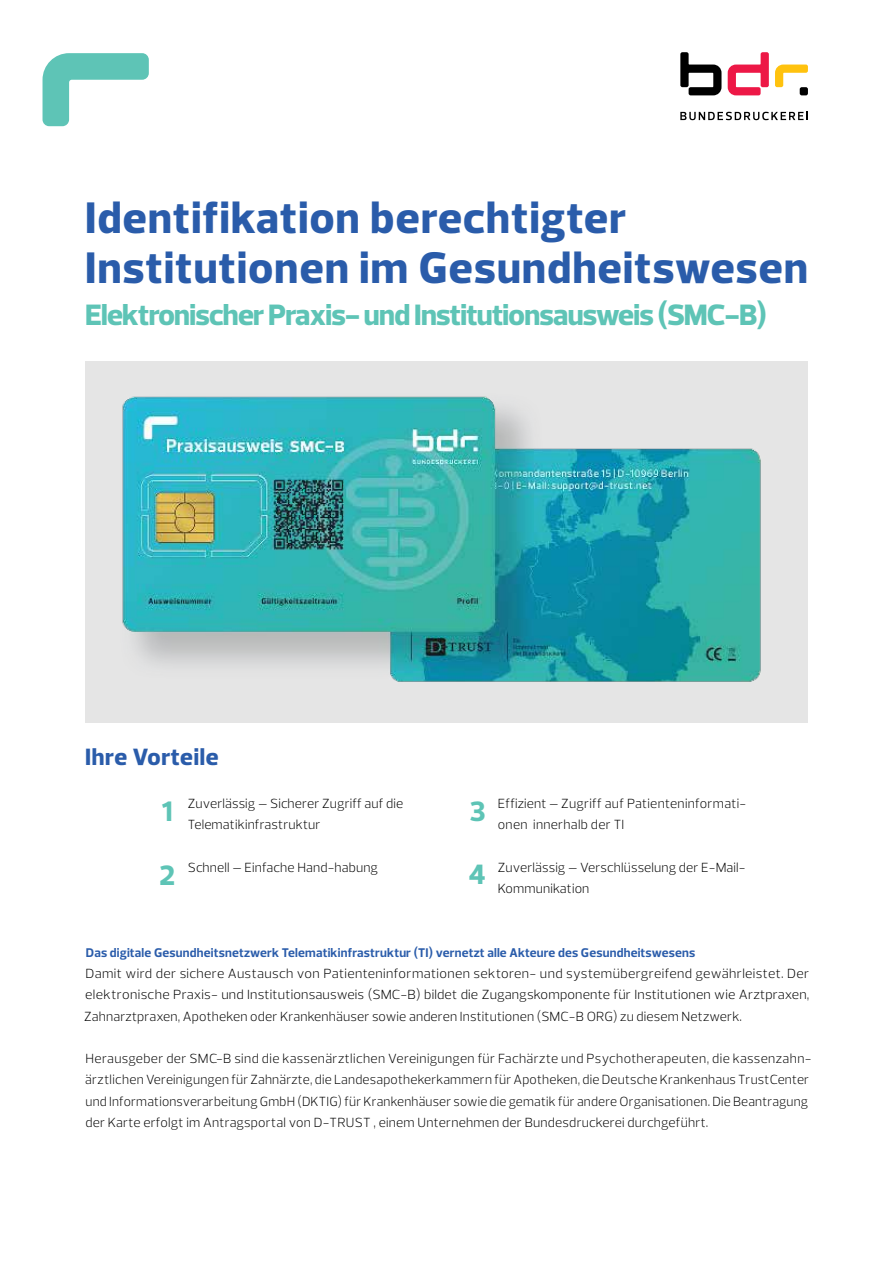
<style>
.page{position:relative;width:893px;height:1263px;background:#fff}
.page>*{position:absolute;margin:0;border:0;box-sizing:border-box;transform-origin:0 0}
.t1{font:800 45px/49.5px "Prelo";letter-spacing:.03em;color:#2a5caa}
.t2{font:800 30px "Prelo";letter-spacing:-.025em;color:#5ec4b6}
.t3{font:800 28.5px "Prelo";color:#5ec4b6}
.t4{font:800 24px "Prelo";letter-spacing:.03em;color:#2a5caa}
.t5{font:300 13.5px/21.3px "Prelo";letter-spacing:.015em;color:#000}
.t6{font:700 12.9px "Prelo";letter-spacing:.015em;color:#2a5caa}
</style>
<div class="page">
<svg style="left:43px;top:53px;width:106px;height:73px"></svg>
<svg style="left:680px;top:112px;width:128px;height:8px"></svg>
<svg style="left:680px;top:52px;width:41px;height:43px"></svg>
<svg style="left:775px;top:65px;width:33px;height:22px"></svg>
<svg style="left:728px;top:52px;width:41px;height:43px"></svg>
<div style="left:800px;top:87px;width:8px;height:8px;background:#000;border-radius:2px"></div>
<img style="left:85px;top:361px;width:723px;height:362px">
<h1 class="t1" style="left:85px;top:193px;width:724px">Identifikation berechtigter<br>Institutionen im Gesundheitswesen</h1>
<h2 class="t2" style="left:85px;top:296px;width:683px">Elektronischer Praxis- und Institutionsausweis (SMC-B)</h2>
<h3 class="t4" style="left:85px;top:742px;width:135px">Ihre Vorteile</h3>
<h3 class="t3" style="left:162px;top:793px;width:13px">1</h3>
<h3 class="t3" style="left:469px;top:793px;width:18px">3</h3>
<p class="t5" style="left:188px;top:793px;width:217px">Zuverlässig — Sicherer Zugriff auf die<br>Telematikinfrastruktur</p>
<p class="t5" style="left:188px;top:856px;width:192px">Schnell — Einfache Hand-habung</p>
<h3 class="t3" style="left:160px;top:857px;width:17px">2</h3>
<h3 class="t3" style="left:469px;top:857px;width:18px">4</h3>
<p class="t5" style="left:498px;top:793px;width:250px">Effizient — Zugriff auf Patienteninformati&shy;onen innerhalb der TI</p>
<p class="t5" style="left:498px;top:857px;width:249px">Zuverlässig — Verschlüsselung der E-Mail-<br>Kommunikation</p>
<p class="t6" style="left:86px;top:944px;width:611px">Das digitale Gesundheitsnetzwerk Telematikinfrastruktur (TI) vernetzt alle Akteure des Gesundheitswesens</p>
<p class="t5" style="left:84px;top:963px;width:727px;text-align:justify">Damit wird der sichere Austausch von Patienteninformationen sektoren- und systemübergreifend gewährleistet. Der elektronische Praxis- und Institutionsausweis (SMC-B) bildet die Zugangskomponente für Institutionen wie Arztpraxen, Zahnarztpraxen, Apotheken oder Krankenhäuser sowie anderen Institutionen (SMC-B ORG) zu diesem Netzwerk.</p>
<p class="t5" style="left:85px;top:1048px;width:728px">Herausgeber der SMC-B sind die kassenärztlichen Vereinigungen für Fachärzte und Psychotherapeuten, die kassenzahn&shy;ärztlichen Vereinigungen für Zahnärzte, die Landesapothekerkammern für Apotheken, die Deutsche Krankenhaus TrustCenter und Informationsverarbeitung GmbH (DKTIG) für Krankenhäuser sowie die gematik für andere Organisationen. Die Beantragung der Karte erfolgt im Antragsportal von D-TRUST , einem Unternehmen der Bundesdruckerei durchgeführt.</p>
</div>
